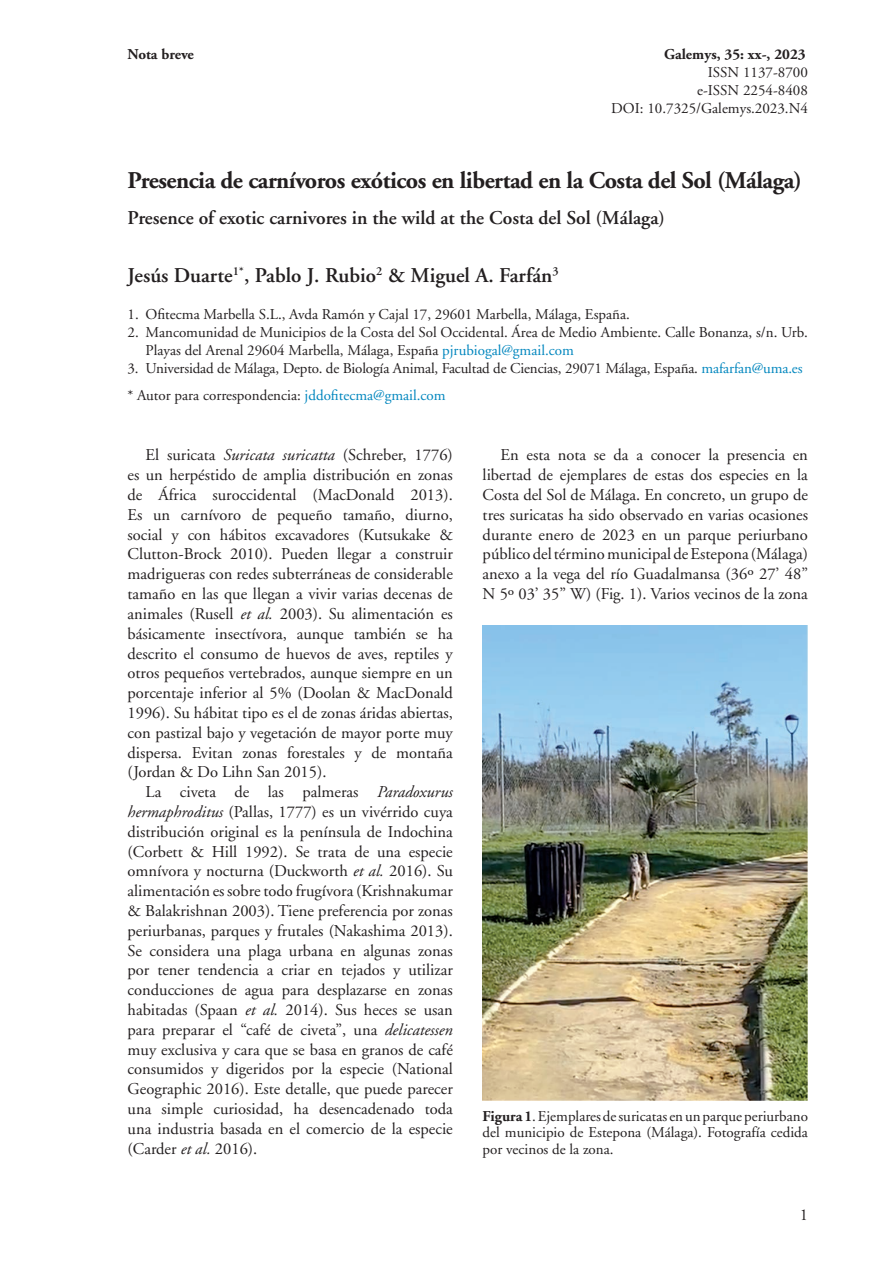
<style>
.page{position:relative;width:893px;height:1263px;background:#fff}
.page>*{position:absolute;margin:0;border:0;box-sizing:border-box;transform-origin:0 0}
.t1{font:700 24px "Adobe Garamond";letter-spacing:-.02em;color:#231f20}
.t2{font:600 21px "Adobe Garamond";color:#231f20}
.t3{font:600 19.5px "Adobe Garamond";color:#231f20}
.t4{font:16.5px/19.8px "Adobe Garamond";color:#231f20;text-align:justify}
.t5{font:15px/18px "Adobe Garamond";color:#231f20}
.t6{font:700 15px "Adobe Garamond";color:#231f20}
.s1{color:#0086be}
.s2{font-style:italic}
.s3{font-weight:700}
</style>
<div class="page">
<img style="left:483px;top:625px;width:325px;height:475px">
<p class="t6" style="left:128px;top:46px;width:68px">Nota breve</p>
<p class="t6" style="left:664px;top:46px;width:143px">Galemys, 35: xx-, 2023</p>
<p class="t5" style="left:611px;top:63px;width:198px;text-align:right">ISSN 1137-8700<br>e-ISSN 2254-8408<br>DOI: 10.7325/Galemys.2023.N4</p>
<h1 class="t1" style="left:128px;top:167px;width:676px">Presencia de carnívoros exóticos en libertad en la Costa del Sol (Málaga)</h1>
<p class="t3" style="left:128px;top:207px;width:539px">Presence of exotic carnivores in the wild at the Costa del Sol (Málaga)</p>
<p class="t2" style="left:128px;top:263px;width:433px">Jesús Duarte<sup>1*</sup>, Pablo J. Rubio<sup>2</sup> &amp; Miguel A. Farfán<sup>3</sup></p>
<p class="t5" style="left:128px;top:306px;width:504px">1. Ofitecma Marbella S.L., Avda Ramón y Cajal 17, 29601 Marbella, Málaga, España.</p>
<p class="t5" style="left:146px;top:324px;width:664px;text-indent:-18px">2. Mancomunidad de Municipios de la Costa del Sol Occidental. Área de Medio Ambiente. Calle Bonanza, s/n. Urb.<br>Playas del Arenal 29604 Marbella, Málaga, España <span class="s1">pjrubiogal@gmail.com</span></p>
<p class="t5" style="left:128px;top:355px;width:676px;line-height:27px">3. Universidad de Málaga, Depto. de Biología Animal, Facultad de Ciencias, 29071 Málaga, España. <span class="s1">mafarfan@uma.es </span>* Autor para correspondencia: <span class="s1">jddofitecma@gmail.com</span></p>
<p class="t4" style="left:128px;top:446px;width:327px;text-indent:18px">El suricata <span class="s2">Suricata suricatta</span> (Schreber, 1776) es un herpéstido de amplia distribución en zonas de África suroccidental (MacDonald 2013).<br>Es un carnívoro de pequeño tamaño, diurno, social y con hábitos excavadores (Kutsukake &amp; Clutton-Brock 2010). Pueden llegar a construir madrigueras con redes subterráneas de considerable tamaño en las que llegan a vivir varias decenas de animales (Rusell <span class="s2">et al.</span> 2003). Su alimentación es básicamente insectívora, aunque también se ha descrito el consumo de huevos de aves, reptiles y otros pequeños vertebrados, aunque siempre en un porcentaje inferior al 5% (Doolan &amp; MacDonald 1996). Su hábitat tipo es el de zonas áridas abiertas, con pastizal bajo y vegetación de mayor porte muy dispersa. Evitan zonas forestales y de montaña (Jordan &amp; Do Lihn San 2015).</p>
<p class="t4" style="left:128px;top:782px;width:327px;text-indent:18px">La civeta de las palmeras <span class="s2">Paradoxurus hermaphroditus</span> (Pallas, 1777) es un vivérrido cuya distribución original es la península de Indochina (Corbett &amp; Hill 1992). Se trata de una especie omnívora y nocturna (Duckworth <span class="s2">et al.</span> 2016). Su alimentación es sobre todo frugívora (Krishnakumar &amp; Balakrishnan 2003). Tiene preferencia por zonas periurbanas, parques y frutales (Nakashima 2013).<br>Se considera una plaga urbana en algunas zonas por tener tendencia a criar en tejados y utilizar conducciones de agua para desplazarse en zonas habitadas (Spaan <span class="s2">et al.</span> 2014). Sus heces se usan para preparar el “café de civeta”, una <span class="s2">delicatessen </span>muy exclusiva y cara que se basa en granos de café consumidos y digeridos por la especie (National Geographic 2016). Este detalle, que puede parecer una simple curiosidad, ha desencadenado toda una industria basada en el comercio de la especie (Carder <span class="s2">et al.</span> 2016).</p>
<p class="t4" style="left:483px;top:446px;width:327px;text-indent:18px">En esta nota se da a conocer la presencia en libertad de ejemplares de estas dos especies en la Costa del Sol de Málaga. En concreto, un grupo de tres suricatas ha sido observado en varias ocasiones durante enero de 2023 en un parque periurbano público del término municipal de Estepona (Málaga) anexo a la vega del río Guadalmansa (36º 27’ 48” N 5º 03’ 35” W) (Fig. 1). Varios vecinos de la zona</p>
<p class="t5" style="left:483px;top:1108px;width:327px;line-height:16.5px;text-align:justify"><span class="s3">Figura 1</span>. Ejemplares de suricatas en un parque periurbano del municipio de Estepona (Málaga). Fotografía cedida por vecinos de la zona.</p>
<p class="t4" style="left:800px;top:1206px;width:10px">1</p>
</div>
